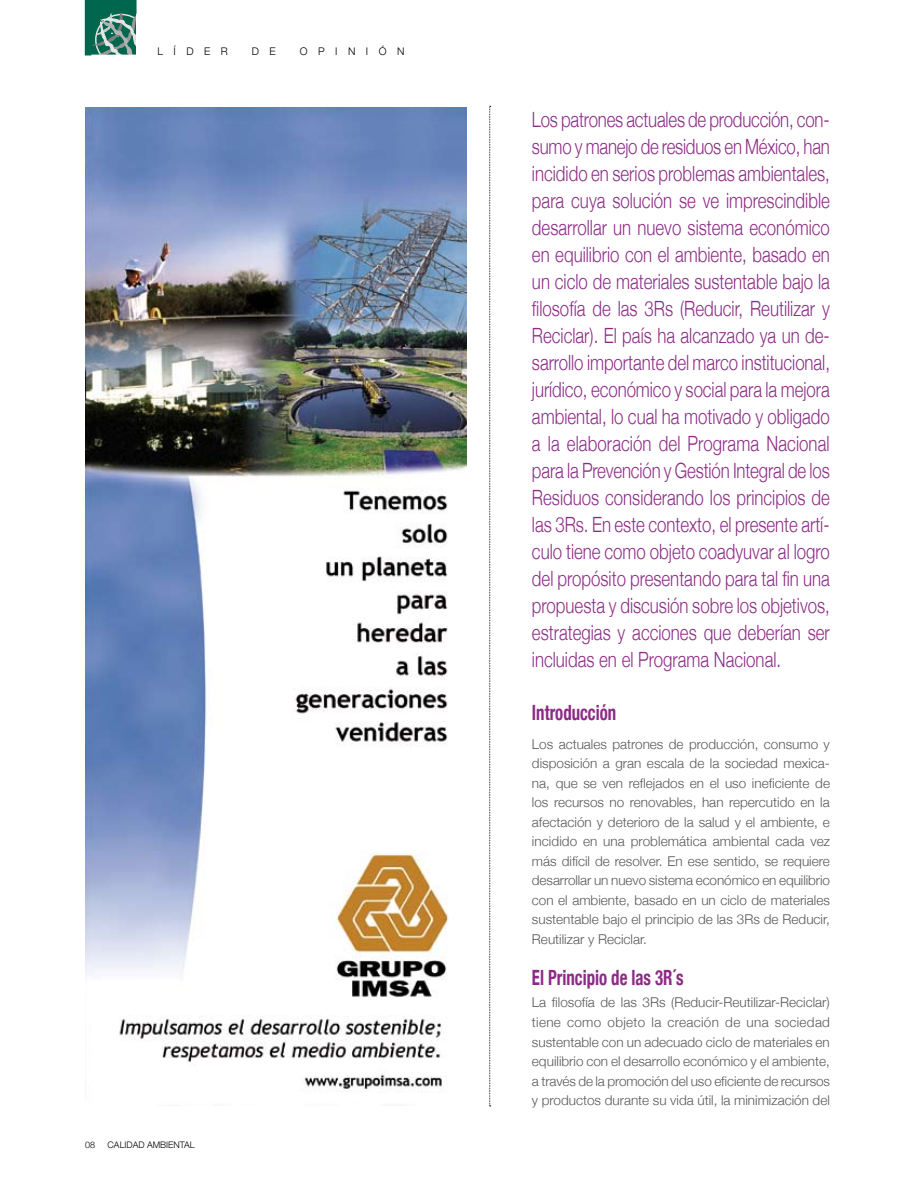
<style>
.page{position:relative;width:915px;height:1191px;background:#fff}
.page>*{position:absolute;margin:0;border:0;box-sizing:border-box;transform-origin:0 0}
.t1{font:300 21px/27px "Helvetica Neue";color:#8c2b85;text-align:justify;scale:.8 1}
.t2{font:700 condensed 21px "Helvetica Neue";color:#8c2b85;scale:.8 1}
.t3{font:300 13.5px/19.5px "Helvetica Neue";color:#58585a;text-align:justify}
.t4{font:300 10.5px "Helvetica Neue";letter-spacing:1em;color:#000}
.t5{font:300 9px "Helvetica Neue";color:#000}
</style>
<div class="page">
<svg style="left:85px;top:0;width:51px;height:56px;background:#3a8271"></svg>
<svg style="left:489px;top:106px;width:1px;height:1000px"></svg>
<img style="left:85px;top:108px;width:381px;height:985px">
<p class="t4" style="left:157px;top:45px;width:72px">LÍDER</p>
<p class="t4" style="left:252px;top:45px;width:25px">D E</p>
<p class="t4" style="left:299px;top:45px;width:106px">OPINIÓN</p>
<p class="t5" style="left:85px;top:1139px;width:12px">08</p>
<p class="t5" style="left:108px;top:1139px;width:89px">CALIDAD AMBIENTAL</p>
<p class="t1" style="left:531px;top:105px;width:374px">Los patrones actuales de producción, con&shy;sumo y manejo de residuos en México, han incidido en serios problemas ambientales, para cuya solución se ve imprescindible desarrollar un nuevo sistema económico en equilibrio con el ambiente, basado en un ciclo de materiales sustentable bajo la filosofía de las 3Rs (Reducir, Reutilizar y Reciclar). El país ha alcanzado ya un de&shy;sarrollo importante del marco institucional, jurídico, económico y social para la mejora ambiental, lo cual ha motivado y obligado a la elaboración del Programa Nacional para la Prevención y Gestión Integral de los Residuos considerando los principios de las 3Rs. En este contexto, el presente artí&shy;culo tiene como objeto coadyuvar al logro del propósito presentando para tal fin una propuesta y discusión sobre los objetivos, estrategias y acciones que deberían ser incluidas en el Programa Nacional.</p>
<p class="t2" style="left:531px;top:699px;width:107px">Introducción</p>
<p class="t3" style="left:531px;top:734px;width:299px">Los actuales patrones de producción, consumo y disposición a gran escala de la sociedad mexica&shy;na, que se ven reflejados en el uso ineficiente de los recursos no renovables, han repercutido en la afectación y deterioro de la salud y el ambiente, e incidido en una problemática ambiental cada vez más difícil de resolver. En ese sentido, se requiere desarrollar un nuevo sistema económico en equilibrio con el ambiente, basado en un ciclo de materiales sustentable bajo el principio de las 3Rs de Reducir, Reutilizar y Reciclar.</p>
<p class="t2" style="left:531px;top:964px;width:191px">El Principio de las 3R´s</p>
<p class="t3" style="left:531px;top:992px;width:299px">La filosofía de las 3Rs (Reducir-Reutilizar-Reciclar) tiene como objeto la creación de una sociedad sustentable con un adecuado ciclo de materiales en equilibrio con el desarrollo económico y el ambiente, a través de la promoción del uso eficiente de recursos y productos durante su vida útil, la minimización del</p>
</div>
